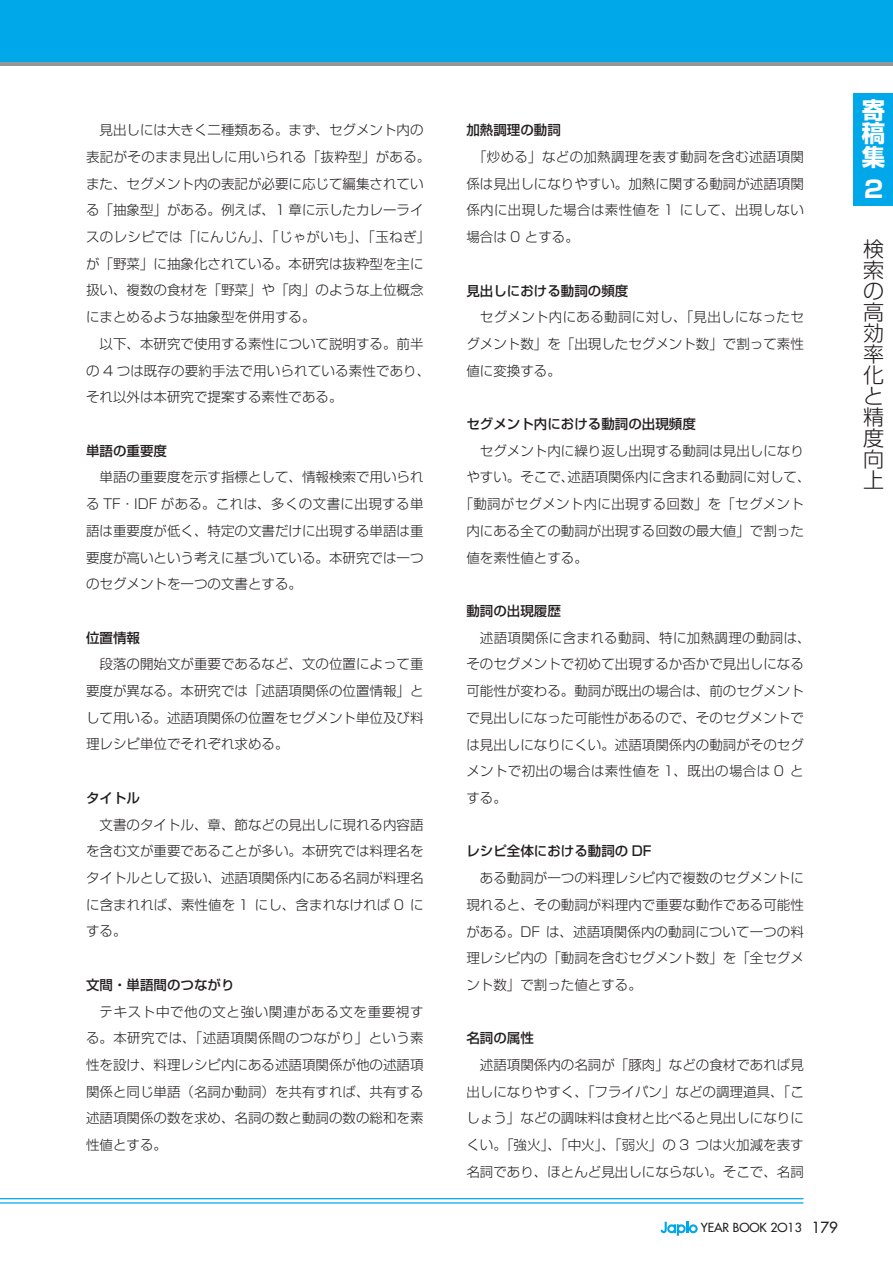
<style>
.page{position:relative;width:893px;height:1263px;background:#fff}
.page>*{position:absolute;margin:0;border:0;box-sizing:border-box;transform-origin:0 0}
.t1{font:700 23.4px/23.4px "Shin Go Pro";color:#fff;text-align:justify}
.t2{font:300 21px/21px "Shin Go Pro";color:#231f20;text-align:justify}
.t3{font:300 13.5px/26.7px "Shin Go Pr 5";color:#231f20;text-align:justify}
.t4{font:500 13.5px "Shin Go Pr 5";color:#231f20}
.t5{font:300 13.5px "Shin Go Pr 5";letter-spacing:.02em;color:#231f20}
.t6{font:500 12.15px "Futura Std";color:#231f20}
.s1{font-size:15px}
</style>
<div class="page">
<div style="left:853px;top:93px;width:40px;height:112px;background:#00a8ea"></div>
<div style="left:0;top:0;width:893px;height:66px;background:#949698"></div>
<div style="left:0;top:0;width:893px;height:62px;background:#00a8ea"></div>
<svg style="left:661px;top:1222px;width:37px;height:14px"></svg>
<hr style="left:0;top:1198px;width:803px;height:1px;background:#00a8ea">
<hr style="left:0;top:1202px;width:803px;height:1px;background:#00a8ea">
<p class="t3" style="left:86px;top:115px;width:346px;text-align:left;text-indent:14px">見出しには大きく二種類ある。まず、セグメント内の表記がそのまま見出しに用いられる「抜粋型」がある。また、セグメント内の表記が必要に応じて編集されている「抽象型」がある。例えば、1 章に示したカレーライスのレシピでは「にんじん」、「じゃがいも」、「玉ねぎ」が「野菜」に抽象化されている。本研究は抜粋型を主に扱い、複数の食材を「野菜」や「肉」のような上位概念にまとめるような抽象型を併用する。</p>
<p class="t3" style="left:86px;top:329px;width:346px;text-align:left;text-indent:14px">以下、本研究で使用する素性について説明する。前半の 4 つは既存の要約手法で用いられている素性であり、それ以外は本研究で提案する素性である。</p>
<p class="t4" style="left:86px;top:439px;width:82px">単語の重要度</p>
<p class="t3" style="left:86px;top:463px;width:339px;text-indent:14px">単語の重要度を示す指標として、情報検索で用いられる TF・IDF がある。これは、多くの文書に出現する単語は重要度が低く、特定の文書だけに出現する単語は重要度が高いという考えに基づいている。本研究では一つのセグメントを一つの文書とする。</p>
<p class="t4" style="left:86px;top:626px;width:55px">位置情報</p>
<p class="t3" style="left:86px;top:649px;width:339px;text-indent:14px">段落の開始文が重要であるなど、文の位置によって重要度が異なる。本研究では「述語項関係の位置情報」として用いる。述語項関係の位置をセグメント単位及び料理レシピ単位でそれぞれ求める。</p>
<p class="t4" style="left:86px;top:787px;width:55px">タイトル</p>
<p class="t3" style="left:86px;top:810px;width:339px;text-indent:14px">文書のタイトル、章、節などの見出しに現れる内容語を含む文が重要であることが多い。本研究では料理名をタイトルとして扱い、述語項関係内にある名詞が料理名に含まれれば、素性値を 1 にし、含まれなければ 0 にする。</p>
<p class="t4" style="left:86px;top:973px;width:150px">文間・単語間のつながり</p>
<p class="t3" style="left:86px;top:997px;width:339px;text-indent:14px">テキスト中で他の文と強い関連がある文を重要視する。本研究では、「述語項関係間のつながり」という素性を設け、料理レシピ内にある述語項関係が他の述語項関係と同じ単語（名詞か動詞）を共有すれば、共有する述語項関係の数を求め、名詞の数と動詞の数の総和を素性値とする。</p>
<p class="t4" style="left:466px;top:119px;width:96px">加熱調理の動詞</p>
<p class="t3" style="left:466px;top:142px;width:339px;text-indent:7px">「炒める」などの加熱調理を表す動詞を含む述語項関係は見出しになりやすい。加熱に関する動詞が述語項関係内に出現した場合は素性値を 1 にして、出現しない場合は 0 とする。</p>
<p class="t4" style="left:466px;top:279px;width:163px">見出しにおける動詞の頻度</p>
<p class="t3" style="left:466px;top:302px;width:339px;text-indent:14px">セグメント内にある動詞に対し、「見出しになったセグメント数」を「出現したセグメント数」で割って素性値に変換する。</p>
<p class="t4" style="left:466px;top:413px;width:231px">セグメント内における動詞の出現頻度</p>
<p class="t3" style="left:480px;top:436px;width:325px">セグメント内に繰り返し出現する動詞は見出しになり</p>
<p class="t3" style="left:466px;top:463px;width:346px">やすい。そこで、述語項関係内に含まれる動詞に対して、</p>
<p class="t5" style="left:460px;top:493px;width:346px">「動詞がセグメント内に出現する回数」を「セグメント</p>
<p class="t3" style="left:466px;top:516px;width:339px">内にある全ての動詞が出現する回数の最大値」で割った</p>
<p class="t3" style="left:466px;top:543px;width:123px">値を素性値とする。</p>
<p class="t4" style="left:466px;top:600px;width:96px">動詞の出現履歴</p>
<p class="t3" style="left:466px;top:623px;width:346px;text-align:left;text-indent:14px">述語項関係に含まれる動詞、特に加熱調理の動詞は、そのセグメントで初めて出現するか否かで見出しになる可能性が変わる。動詞が既出の場合は、前のセグメントで見出しになった可能性があるので、そのセグメントでは見出しになりにくい。述語項関係内の動詞がそのセグメントで初出の場合は素性値を 1、既出の場合は 0 とする。</p>
<p class="t4" style="left:466px;top:840px;width:186px">レシピ全体における動詞の DF</p>
<p class="t3" style="left:466px;top:863px;width:339px;text-indent:14px">ある動詞が一つの料理レシピ内で複数のセグメントに現れると、その動詞が料理内で重要な動作である可能性がある。DF は、述語項関係内の動詞について一つの料理レシピ内の「動詞を含むセグメント数」を「全セグメント数」で割った値とする。</p>
<p class="t4" style="left:466px;top:1027px;width:69px">名詞の属性</p>
<p class="t3" style="left:466px;top:1050px;width:339px;text-indent:14px">述語項関係内の名詞が「豚肉」などの食材であれば見出しになりやすく、「フライパン」などの調理道具、「こしょう」などの調味料は食材と比べると見出しになりにくい。「強火」、「中火」、「弱火」の 3 つは火加減を表す名詞であり、ほとんど見出しにならない。そこで、名詞</p>
<p class="t6" style="left:701px;top:1220px;width:139px">YEAR BOOK 2O13 <span class="s1">179</span></p>
<h1 class="t1" style="left:862px;top:96px;width:25px">寄稿集</h1>
<h1 class="t1" style="left:864px;top:174px;width:21px">2</h1>
<h2 class="t2" style="left:863px;top:236px;width:22px">検索の高効率化と精度向上</h2>
</div>
